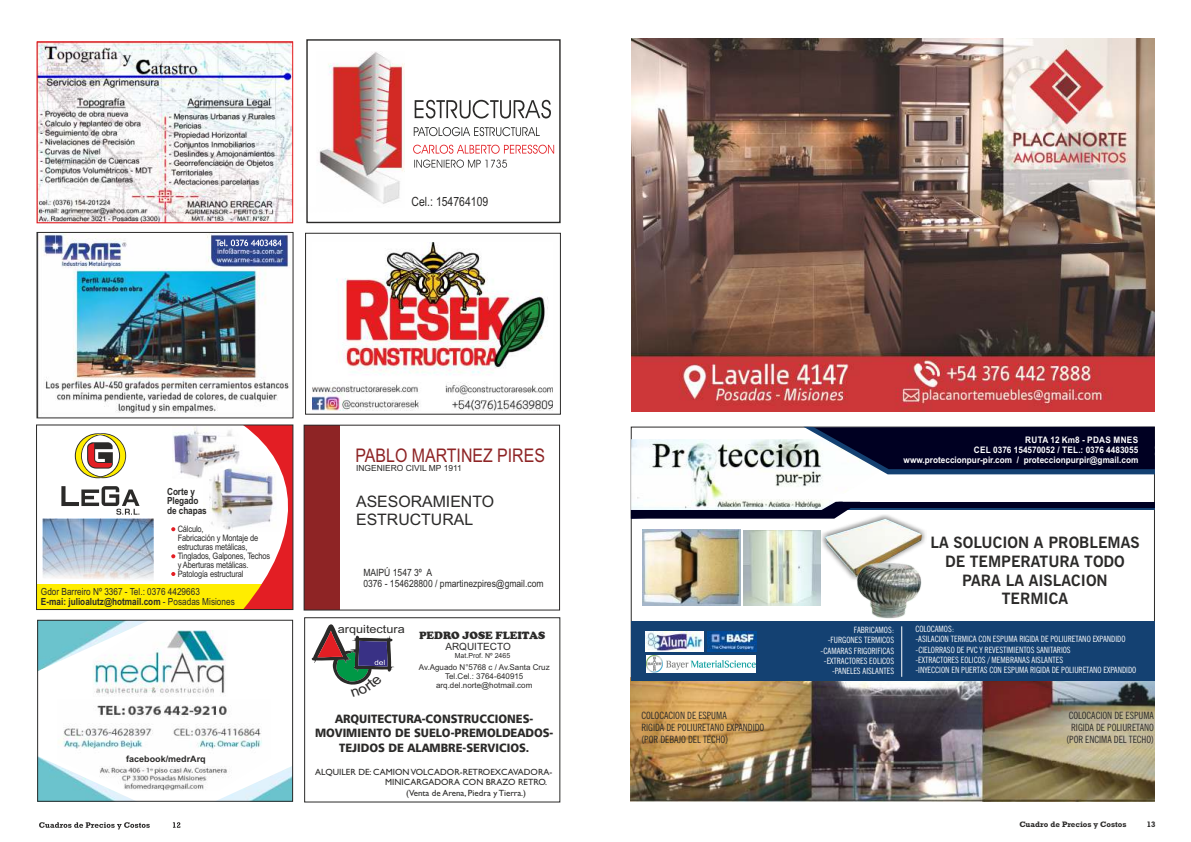
<style>
.page{position:relative;width:1191px;height:842px;background:#fff}
.page>*{position:absolute;margin:0;border:0;box-sizing:border-box;transform-origin:0 0}
.t1{font:18.8px "Arial";color:#8e2425;scale:.85 1}
.t2{font:15.8px/17.7px "Arial";color:#2b2a29}
.t3{font:700 15.6px/18.7px "News Gothic BT";color:#2b2a29;text-align:center}
.t4{font:12.7px "Arial Narrow";color:#2b2a29}
.t5{font:12px/14.7px "Humanist 777 BT Black B";color:#2b2a29;text-align:center;scale:.94 1}
.t6{font:11.3px "Arial";color:#2b2a29;scale:1.12 1}
.t7{font:900 11px "Cooper";color:#2b2a29}
.t8{font:condensed 10px/12px "News Gothic BT";color:#2b2a29}
.t9{font:10px/11.2px "Arial";color:#2b2a29;scale:.85 1}
.t10{font:10px "Arial";color:#2b2a29}
.t11{font:9.8px/9.7px "Arial Narrow";color:#2b2a29}
.t12{font:700 9.8px/9.5px "Arial Narrow";letter-spacing:-.01em;color:#2b2a29}
.t13{font:700 9px/10.1px "Arial";color:#fefefe;text-align:right;scale:.91 1}
.t14{font:9px "Gill Sans";color:#2b2a29}
.t15{font:8.9px/9px "Arial Narrow";letter-spacing:-.015em;color:#2b2a29}
.t16{font:700 8.8px "Arial";color:#2b2a29}
.t17{font:condensed 8.6px/10.3px "News Gothic BT";color:#fefefe;text-align:right}
.t18{font:8.4px "Arial";color:#2b2a29}
.t19{font:8px/8.9px "Arial";color:#2b2a29;text-align:center}
.t20{font:700 8px "Rockwell";color:#2b2a29}
.t21{font:7px "Arial";color:#2b2a29}
.s1{font-weight:700}
</style>
<div class="page">
<svg style="left:39px;top:822px;width:141px;height:7px"></svg>
<img style="left:38px;top:234px;width:252px;height:182px">
<svg style="left:214px;top:238px;width:69px;height:9px"></svg>
<svg style="left:215px;top:239px;width:66px;height:7px"></svg>
<div style="left:36px;top:232px;width:257px;height:186px;border:1px solid #2b2a29"></div>
<img style="left:209px;top:478px;width:34px;height:52px">
<img style="left:173px;top:426px;width:70px;height:52px">
<hr style="left:217px;top:437px;width:17px;height:4px;background:#fefefe">
<svg style="left:61px;top:486px;width:79px;height:29px"></svg>
<svg style="left:75px;top:433px;width:51px;height:45px"></svg>
<div style="left:37px;top:584px;width:256px;height:25px;background:#ffed00"></div>
<svg style="left:171px;top:527px;width:4px;height:4px"></svg>
<svg style="left:171px;top:554px;width:4px;height:4px"></svg>
<svg style="left:171px;top:572px;width:4px;height:4px"></svg>
<svg style="left:243px;top:425px;width:51px;height:184px"></svg>
<img style="left:43px;top:519px;width:111px;height:61px">
<div style="left:36px;top:424px;width:257px;height:186px;border:1px solid #2b2a29"></div>
<img style="left:39px;top:43px;width:252px;height:178px">
<div style="left:37px;top:41px;width:256px;height:182px;border:1px solid #e31e24"></div>
<img style="left:313px;top:243px;width:239px;height:167px">
<div style="left:305px;top:233px;width:256px;height:182px;border:1px solid #2b2a29"></div>
<img style="left:39px;top:622px;width:105px;height:49px">
<img style="left:39px;top:757px;width:94px;height:43px">
<img style="left:219px;top:767px;width:72px;height:33px">
<div style="left:37px;top:620px;width:256px;height:182px;border:1px solid #2b2a29"></div>
<img style="left:93px;top:630px;width:133px;height:65px">
<img style="left:57px;top:705px;width:214px;height:86px">
<div style="left:304px;top:425px;width:36px;height:185px;background:#8e2425"></div>
<div style="left:303px;top:425px;width:257px;height:185px;border:1px solid #2b2929"></div>
<div style="left:304px;top:617px;width:256px;height:185px;border:1px solid #2b2a29"></div>
<div style="left:306px;top:39px;width:254px;height:184px;border:1px solid #2b2a29"></div>
<img style="left:319px;top:52px;width:85px;height:152px">
<svg style="left:414px;top:160px;width:93px;height:8px"></svg>
<svg style="left:414px;top:100px;width:137px;height:36px"></svg>
<svg style="left:413px;top:145px;width:141px;height:9px"></svg>
<img style="left:631px;top:39px;width:523px;height:372px">
<img style="left:631px;top:439px;width:523px;height:71px">
<img style="left:820px;top:515px;width:106px;height:66px">
<img style="left:825px;top:519px;width:97px;height:58px">
<img style="left:743px;top:530px;width:77px;height:76px">
<img style="left:642px;top:529px;width:98px;height:77px">
<img style="left:856px;top:563px;width:66px;height:55px">
<div style="left:838px;top:504px;width:316px;height:5px;background:#002"></div>
<svg style="left:631px;top:502px;width:229px;height:17px"></svg>
<img style="left:630px;top:677px;width:524px;height:125px">
<div style="left:631px;top:621px;width:523px;height:60px;background:#144172"></div>
<svg style="left:803px;top:427px;width:352px;height:47px"></svg>
<div style="left:836px;top:502px;width:318px;height:5px;background:#002"></div>
<hr style="left:901px;top:626px;width:1px;height:51px;background:#fefefe">
<img style="left:645px;top:632px;width:59px;height:20px">
<img style="left:707px;top:631px;width:49px;height:21px">
<img style="left:646px;top:655px;width:110px;height:18px">
<svg style="left:311px;top:624px;width:83px;height:61px"></svg>
<h3 class="t4" style="left:411px;top:197px;width:78px">Cel.: 154764109</h3>
<p class="t12" style="left:167px;top:487px;width:41px">Corte y<br>Plegado de chapas</p>
<p class="t15" style="left:178px;top:525px;width:94px">Cálculo,<br>Fabricación y Montaje de estructuras metálicas,<br>Tinglados, Galpones, Techos y Aberturas metálicas.<br>Patología estructural</p>
<p class="t11" style="left:41px;top:588px;width:195px">Gdor Barreiro Nº 3367 - Tel.: 0376 4429663<br><span class="s1">E-mai: julioalutz@hotmail.com</span> - Posadas Misiones</p>
<p class="t16" style="left:126px;top:756px;width:81px">facebook/medrArq</p>
<h1 class="t1" style="left:355px;top:448px;width:224px">PABLO MARTINEZ PIRES</h1>
<p class="t18" style="left:356px;top:465px;width:107px">INGENIERO CIVIL MP 1911</p>
<h2 class="t2" style="left:356px;top:494px;width:139px">ASESORAMIENTO<br>ESTRUCTURAL</h2>
<p class="t9" style="left:363px;top:568px;width:214px">MAIPÚ 1547 3º A<br>0376 - 154628800 / pmartinezpires@gmail.com</p>
<h3 class="t6" style="left:338px;top:625px;width:61px">arquitectura</h3>
<p class="t10" style="left:445px;top:642px;width:67px">ARQUITECTO</p>
<p class="t21" style="left:455px;top:653px;width:57px">Mat.Prof. Nº 2465</p>
<p class="t7" style="left:419px;top:632px;width:128px">PEDRO JOSE FLEITAS</p>
<p class="t19" style="left:419px;top:664px;width:132px">Av.Aguado N°5768 c / Av.Santa Cruz<br>Tel.Cel.: 3764-640915 arq.del.norte@hotmail.com</p>
<h3 class="t5" style="left:315px;top:712px;width:255px">ARQUITECTURA-CONSTRUCCIONES-<br>MOVIMIENTO DE SUELO-PREMOLDEADOS-<br>TEJIDOS DE ALAMBRE-SERVICIOS.</h3>
<p class="t14" style="left:315px;top:769px;width:239px">ALQUILER DE: CAMION VOLCADOR-RETROEXCAVADORA-</p>
<p class="t14" style="left:385px;top:779px;width:163px">MINICARGADORA CON BRAZO RETRO.</p>
<p class="t14" style="left:406px;top:789px;width:121px">(Venta de Arena, Piedra y Tierra.)</p>
<p class="t13" style="left:903px;top:435px;width:259px">RUTA 12 Km8 - PDAS MNES<br>CEL 0376 154570052 / TEL.: 0376 4483055 www.proteccionpur-pir.com / proteccionpurpir@gmail.com</p>
<h3 class="t3" style="left:930px;top:535px;width:211px">LA SOLUCION A PROBLEMAS<br>DE TEMPERATURA TODO<br>PARA LA AISLACION<br>TERMICA</h3>
<p class="t17" style="left:820px;top:625px;width:75px">FABRICAMOS: -FURGONES TERMICOS -CAMARAS FRIGORIFICAS -EXTRACTORES EOLICOS -PANELES AISLANTES</p>
<p class="t17" style="left:915px;top:624px;width:222px;text-align:left">COLOCAMOS:<br>-ASILACION TERMICA CON ESPUMA RIGIDA DE POLIURETANO EXPANDIDO -CIELORRASO DE PVC Y REVESTIMIENTOS SANITARIOS<br>-EXTRACTORES EOLICOS / MEMBRANAS AISLANTES<br>-INYECCION EN PUERTAS CON ESPUMA RIGIDA DE POLIURETANO EXPANDIDO</p>
<p class="t8" style="left:641px;top:710px;width:124px">COLOCACION DE ESPUMA<br>RIGIDA DE POLIURETANO EXPANDIDO (POR DEBAJO DEL TECHO)</p>
<p class="t8" style="left:1066px;top:710px;width:89px;text-align:center">COLOCACION DE ESPUMA<br>RIGIDA DE POLIURETANO (POR ENCIMA DEL TECHO)</p>
<p class="t20" style="left:1019px;top:822px;width:109px">Cuadro de Precios y Costos</p>
<p class="t20" style="left:1146px;top:822px;width:10px">13</p>
</div>
